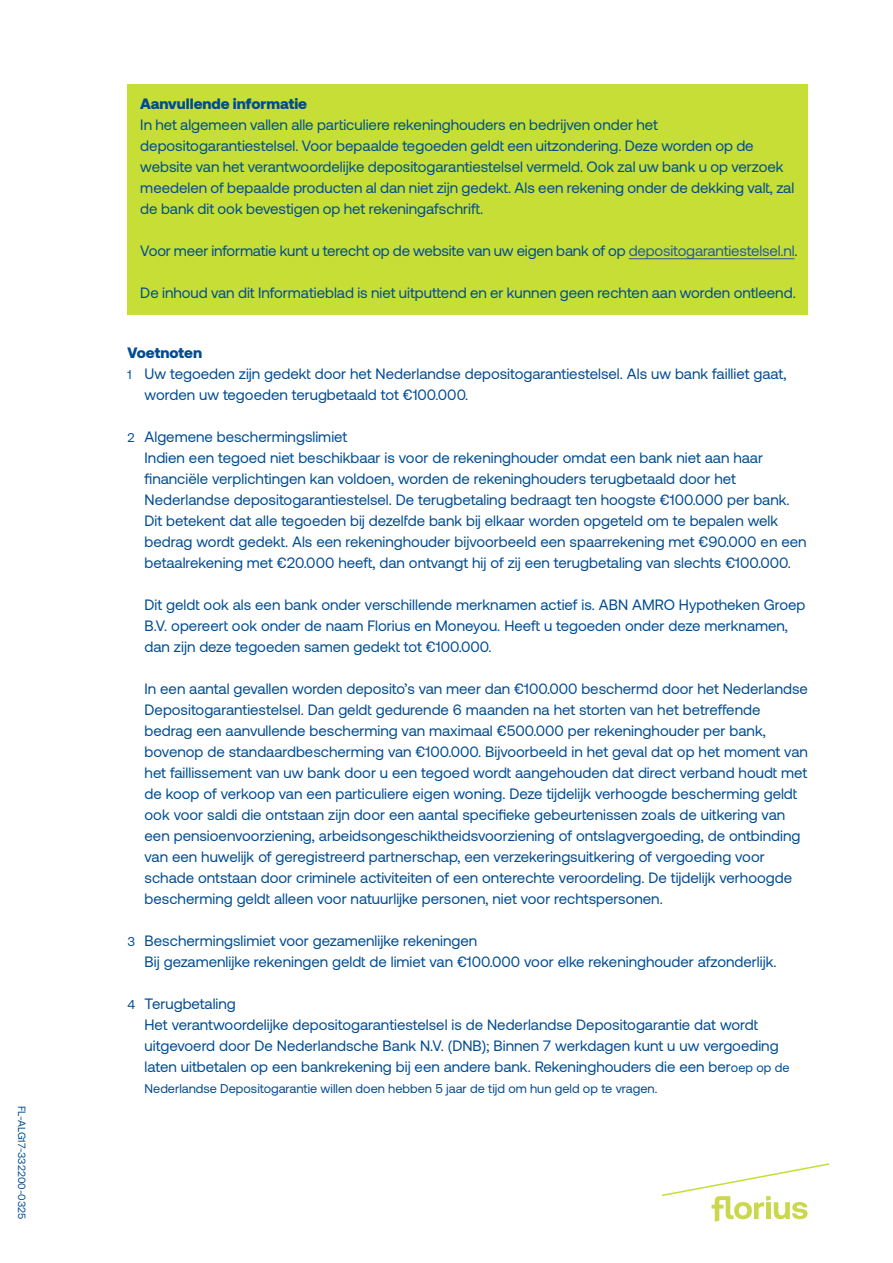
<style>
.page{position:relative;width:893px;height:1263px;background:#fff}
.page>*{position:absolute;margin:0;border:0;box-sizing:border-box;transform-origin:0 0}
.Voetnoot_Eindnoot{font:15px/21px "Aeonik";color:#004c92}
.P_BOX_Groen_tekst{font:15px/21px "Aeonik";color:#004c92}
.H2_BOX_Groen_Kopje{font:900 15px "Aeonik";color:#004c92}
.H2_Tussenkop{font:900 15px "Aeonik";color:#004c92}
.Voetnoot_Eindnoot-2{font:12.75px "Aeonik";color:#004c92}
.t1{font:10.5px "Aeonik";color:#004c92}
.s1{color:#265b9b}
.s2{font-size:12.75px}
</style>
<div class="page">
<div style="left:128px;top:85px;width:680px;height:31px;background:#c6de35"></div>
<div style="left:128px;top:102px;width:680px;height:128px;background:#c6de35"></div>
<div style="left:128px;top:228px;width:680px;height:44px;background:#c6de35"></div>
<hr style="left:629px;top:258px;width:165px;height:1px;background:#265b9b">
<div style="left:128px;top:270px;width:680px;height:44px;background:#c6de35"></div>
<svg style="left:662px;top:1163px;width:168px;height:58px"></svg>
<p class="t1" style="left:28px;top:1106px;width:115px;rotate:90deg">FL-ALG17-332200-0325</p>
<h2 class="H2_BOX_Groen_Kopje" style="left:140px;top:95px;width:168px">Aanvullende informatie</h2>
<p class="P_BOX_Groen_tekst" style="left:140px;top:114px;width:655px">In het algemeen vallen alle particuliere rekeninghouders en bedrijven onder het depositogarantiestelsel. Voor bepaalde tegoeden geldt een uitzondering. Deze worden op de website van het verantwoordelijke depositogarantiestelsel vermeld. Ook zal uw bank u op verzoek meedelen of bepaalde producten al dan niet zijn gedekt. Als een rekening onder de dekking valt, zal de bank dit ook bevestigen op het rekeningafschrift.</p>
<p class="P_BOX_Groen_tekst" style="left:140px;top:240px;width:659px">Voor meer informatie kunt u terecht op de website van uw eigen bank of op <span class="s1">depositogarantiestelsel.nl</span>.</p>
<p class="P_BOX_Groen_tekst" style="left:140px;top:282px;width:657px">De inhoud van dit Informatieblad is niet uitputtend en er kunnen geen rechten aan worden ontleend.</p>
<h2 class="H2_Tussenkop" style="left:128px;top:344px;width:76px">Voetnoten</h2>
<p class="Voetnoot_Eindnoot" style="left:145px;top:363px;width:643px;text-indent:-17px"><span class="s2">1</span> Uw tegoeden zijn gedekt door het Nederlandse depositogarantiestelsel. Als uw bank failliet gaat, worden uw tegoeden terugbetaald tot €100.000.</p>
<p class="Voetnoot_Eindnoot" style="left:145px;top:426px;width:663px;text-indent:-17px"><span class="s2">2</span> Algemene beschermingslimiet<br>Indien een tegoed niet beschikbaar is voor de rekeninghouder omdat een bank niet aan haar financiële verplichtingen kan voldoen, worden de rekeninghouders terugbetaald door het Nederlandse depositogarantiestelsel. De terugbetaling bedraagt ten hoogste €100.000 per bank.<br>Dit betekent dat alle tegoeden bij dezelfde bank bij elkaar worden opgeteld om te bepalen welk bedrag wordt gedekt. Als een rekeninghouder bijvoorbeeld een spaarrekening met €90.000 en een betaalrekening met €20.000 heeft, dan ontvangt hij of zij een terugbetaling van slechts €100.000.</p>
<p class="Voetnoot_Eindnoot" style="left:145px;top:594px;width:662px">Dit geldt ook als een bank onder verschillende merknamen actief is. ABN AMRO Hypotheken Groep<br>B.V. opereert ook onder de naam Florius en Moneyou. Heeft u tegoeden onder deze merknamen, dan zijn deze tegoeden samen gedekt tot €100.000.</p>
<p class="Voetnoot_Eindnoot" style="left:145px;top:678px;width:665px">In een aantal gevallen worden deposito’s van meer dan €100.000 beschermd door het Nederlandse Depositogarantiestelsel. Dan geldt gedurende 6 maanden na het storten van het betreffende bedrag een aanvullende bescherming van maximaal €500.000 per rekeninghouder per bank, bovenop de standaardbescherming van €100.000. Bijvoorbeeld in het geval dat op het moment van het faillissement van uw bank door u een tegoed wordt aangehouden dat direct verband houdt met de koop of verkoop van een particuliere eigen woning. Deze tijdelijk verhoogde bescherming geldt ook voor saldi die ontstaan zijn door een aantal specifieke gebeurtenissen zoals de uitkering van een pensioenvoorziening, arbeidsongeschiktheidsvoorziening of ontslagvergoeding, de ontbinding van een huwelijk of geregistreerd partnerschap, een verzekeringsuitkering of vergoeding voor schade ontstaan door criminele activiteiten of een onterechte veroordeling. De tijdelijk verhoogde bescherming geldt alleen voor natuurlijke personen, niet voor rechtspersonen.</p>
<p class="Voetnoot_Eindnoot" style="left:145px;top:930px;width:633px;text-indent:-17px"><span class="s2">3</span> Beschermingslimiet voor gezamenlijke rekeningen<br>Bij gezamenlijke rekeningen geldt de limiet van €100.000 voor elke rekeninghouder afzonderlijk.</p>
<p class="Voetnoot_Eindnoot" style="left:145px;top:993px;width:646px;text-indent:-17px"><span class="s2">4</span> Terugbetaling<br>Het verantwoordelijke depositogarantiestelsel is de Nederlandse Depositogarantie dat wordt uitgevoerd door De Nederlandsche Bank N.V. (DNB); Binnen 7 werkdagen kunt u uw vergoeding laten uitbetalen op een bankrekening bij een andere bank. Rekeninghouders die een ber<span class="s2">oep op de</span></p>
<p class="Voetnoot_Eindnoot-2" style="left:145px;top:1082px;width:514px">Nederlandse Depositogarantie willen doen hebben 5 jaar de tijd om hun geld op te vragen.</p>
</div>
